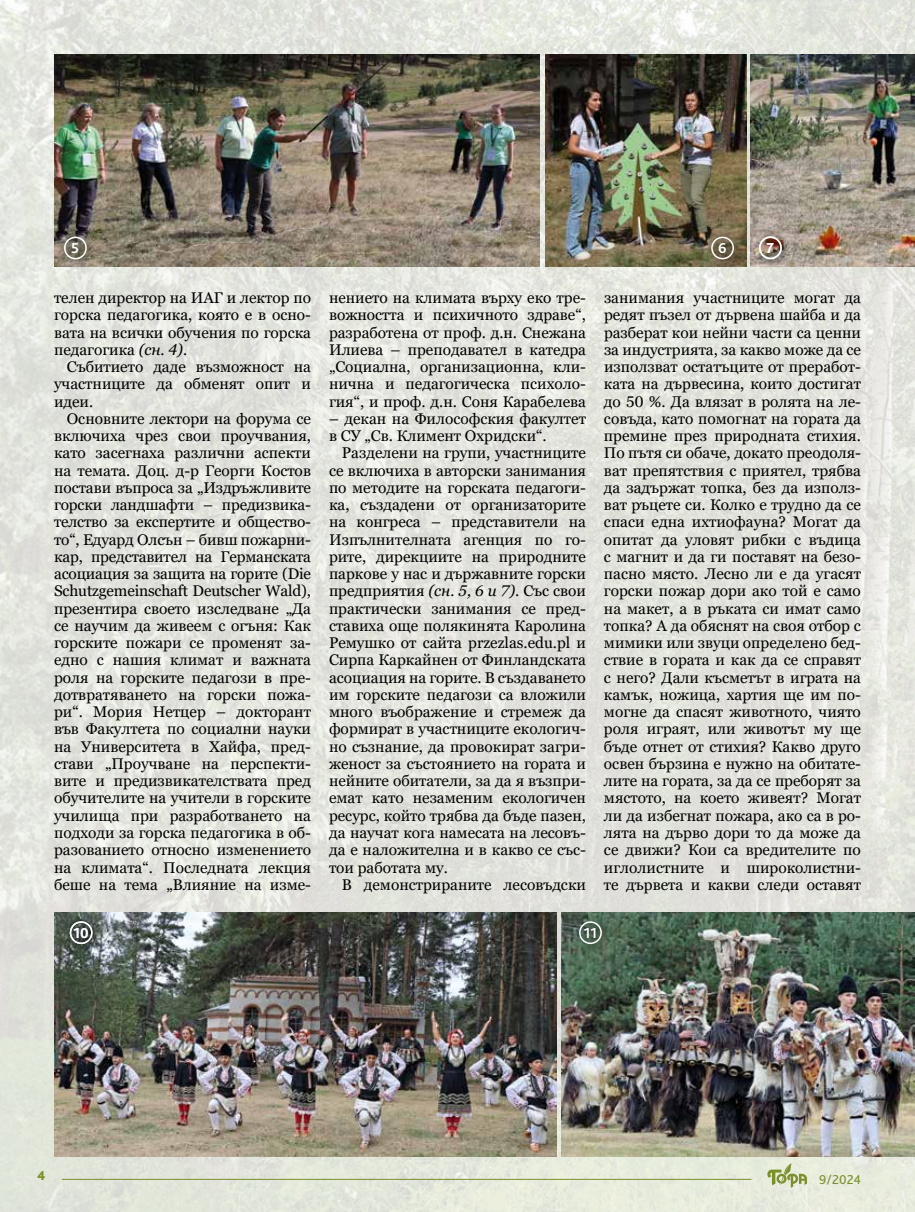
<style>
.page{position:relative;width:915px;height:1212px;background:#fff}
.page>*{position:absolute;margin:0;border:0;box-sizing:border-box;transform-origin:0 0}
.t1{font:15.45px/17.2px "Georgia Pro";color:#000;text-align:justify}
.t2{font:700 15px "Bliss Pro";color:#fff}
.t3{font:13.5px "Bliss Pro";color:#7a902a}
.t4{font:800 13.5px "Bliss Pro";color:#7a902a}
.s1{font-style:italic}
</style>
<div class="page">
<img style="left:0;top:0;width:914px;height:1212px">
<img style="left:802px;top:546px;width:112px;height:366px">
<img style="left:54px;top:54px;width:485px;height:213px">
<img style="left:545px;top:54px;width:200px;height:213px">
<img style="left:750px;top:54px;width:164px;height:213px">
<img style="left:561px;top:912px;width:353px;height:244px">
<img style="left:54px;top:912px;width:502px;height:244px">
<div style="left:58px;top:230px;width:38px;height:39px;background:#000;opacity:.75"></div>
<div style="left:64px;top:237px;width:23px;height:22px;border:2px solid #fff;border-radius:50%"></div>
<div style="left:704px;top:230px;width:39px;height:39px;background:#000;opacity:.75"></div>
<div style="left:711px;top:237px;width:22px;height:22px;border:2px solid #fff;border-radius:50%"></div>
<div style="left:752px;top:230px;width:38px;height:39px;background:#000;opacity:.75"></div>
<div style="left:758px;top:237px;width:23px;height:22px;border:2px solid #fff;border-radius:50%"></div>
<div style="left:63px;top:915px;width:39px;height:38px;background:#000;opacity:.75"></div>
<div style="left:70px;top:921px;width:22px;height:23px;border:2px solid #fff;border-radius:50%"></div>
<div style="left:572px;top:915px;width:39px;height:38px;background:#000;opacity:.75"></div>
<div style="left:579px;top:921px;width:22px;height:23px;border:2px solid #fff;border-radius:50%"></div>
<hr style="left:62px;top:1179px;width:689px;height:1px;background:#7a902a">
<svg style="left:766px;top:1163px;width:40px;height:25px"></svg>
<p class="t2" style="left:71px;top:239px;width:9px">5</p>
<p class="t2" style="left:718px;top:239px;width:10px">6</p>
<p class="t2" style="left:766px;top:238px;width:9px">7</p>
<p class="t1" style="left:54px;top:290px;width:258px">телен директор на ИАГ и лектор по горска педагогика, която е в осно&shy;вата на всички обучения по горска педагогика <span class="s1">(сн. 4)</span>.</p>
<p class="t1" style="left:54px;top:359px;width:258px;text-indent:13px">Събитието даде възможност на участниците да обменят опит и идеи.</p>
<p class="t1" style="left:54px;top:410px;width:258px;text-indent:13px">Основните лектори на форума се включиха чрез свои проучвания, като засегнаха различни аспекти на темата. Доц. д-р Георги Костов постави въпроса за „Издръжливите горски ландшафти – предизвика&shy;телство за експертите и общество&shy;то“, Едуард Олсън – бивш пожарни&shy;кар, представител на Германската асоциация за защита на горите (Die Schutzgemeinschaft Deutscher Wald), презентира своето изследване „Да се научим да живеем с огъня: Как горските пожари се променят за&shy;едно с нашия климат и важната роля на горските педагози в пре&shy;дотвратяването на горски пожа&shy;ри“. Мория Нетцер – докторант във Факултета по социални науки на Университета в Хайфа, пред&shy;стави „Проучване на перспекти&shy;вите и предизвикателствата пред обучителите на учители в горските училища при разработването на подходи за горска педагогика в об&shy;разованието относно изменението на климата“. Последната лекция беше на тема „Влияние на изме-</p>
<p class="t1" style="left:329px;top:290px;width:258px">нението на климата върху еко тре&shy;вожността и психичното здраве“, разработена от проф. д.н. Снежана Илиева – преподавател в катедра „Социална, организационна, кли&shy;нична и педагогическа психоло&shy;гия“, и проф. д.н. Соня Карабелева</p>
<p class="t1" style="left:329px;top:410px;width:258px">– декан на Философския факултет в СУ „Св. Климент Охридски“.</p>
<p class="t1" style="left:329px;top:445px;width:258px;text-indent:13px">Разделени на групи, участниците се включиха в авторски занимания по методите на горската педагоги&shy;ка, създадени от организаторите на конгреса – представители на Изпълнителната агенция по го&shy;рите, дирекциите на природните паркове у нас и държавните горски предприятия <span class="s1">(сн. 5, 6 и 7)</span>. Със свои практически занимания се пред&shy;ставиха още полякинята Каролина Ремушко от сайта przezlas.edu.pl и Сирпа Каркайнен от Финландската асоциация на горите. В създаването им горските педагози са вложили много въображение и стремеж да формират в участниците екологич&shy;но съзнание, да провокират загри&shy;женост за състоянието на гората и нейните обитатели, за да я възпри&shy;емат като незаменим екологичен ресурс, който трябва да бъде пазен, да научат кога намесата на лесовъ&shy;да е наложителна и в какво се със&shy;тои работата му.</p>
<p class="t1" style="left:341px;top:876px;width:245px">В демонстрираните лесовъдски</p>
<p class="t1" style="left:603px;top:290px;width:258px">занимания участниците могат да редят пъзел от дървена шайба и да разберат кои нейни части са ценни за индустрията, за какво може да се използват остатъците от преработ&shy;ката на дървесина, които достигат до 50 %. Да влязат в ролята на ле&shy;совъда, като помогнат на гората да премине през природната стихия.<br>По пътя си обаче, докато преодоля&shy;ват препятствия с приятел, трябва да задържат топка, без да използ&shy;ват ръцете си. Колко е трудно да се спаси една ихтиофауна? Могат да опитат да уловят рибки с въдица с магнит и да ги поставят на безо&shy;пасно място. Лесно ли е да угасят горски пожар дори ако той е само на макет, а в ръката си имат само топка? А да обяснят на своя отбор с мимики или звуци определено бед&shy;ствие в гората и как да се справят с него? Дали късметът в играта на камък, ножица, хартия ще им по&shy;могне да спасят животното, чиято роля играят, или животът му ще бъде отнет от стихия? Какво друго освен бързина е нужно на обитате&shy;лите на гората, за да се преборят за мястото, на което живеят? Могат ли да избегнат пожара, ако са в ро&shy;лята на дърво дори то да може да се движи? Кои са вредителите по иглолистните и широколистни&shy;те дървета и какви следи оставят</p>
<p class="t2" style="left:73px;top:924px;width:17px">10</p>
<p class="t2" style="left:583px;top:924px;width:15px">11</p>
<p class="t4" style="left:37px;top:1167px;width:10px">4</p>
<p class="t3" style="left:818px;top:1171px;width:43px">9/2024</p>
</div>
